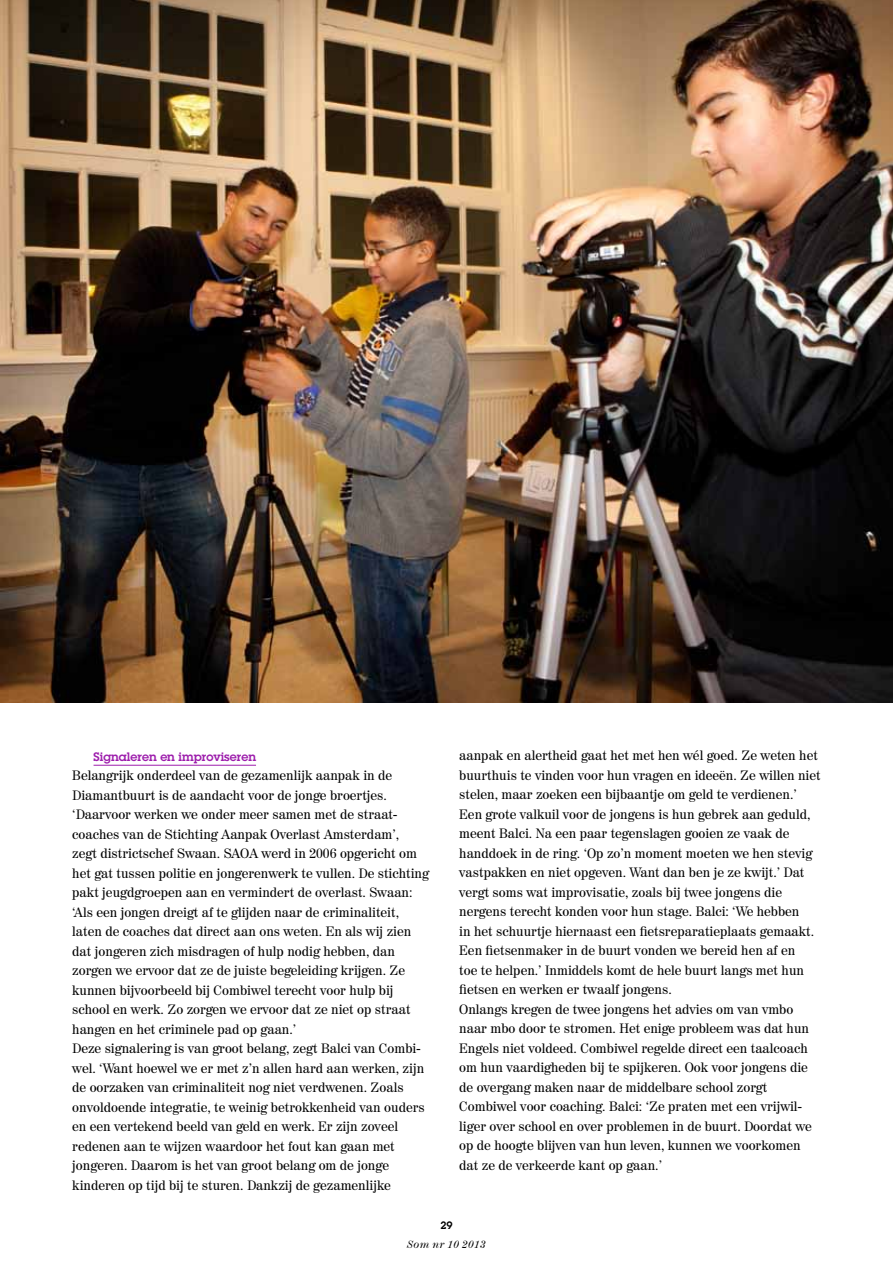
<style>
.page{position:relative;width:893px;height:1263px;background:#fff}
.page>*{position:absolute;margin:0;border:0;box-sizing:border-box;transform-origin:0 0}
.t1{font:13.5px/19.5px "Century 725 BT";color:#000}
.t2{font:600 12px "Lubalin Graph";color:#9d1dac}
.t3{font:italic 10.5px "Century 725 BT";letter-spacing:.05em;color:#000}
.t4{font:600 10.5px "Lubalin Graph";color:#000}
</style>
<div class="page">
<img style="left:0;top:0;width:893px;height:702px">
<hr style="left:94px;top:765px;width:162px;height:1px;background:#9d1dac">
<p class="t2" style="left:94px;top:748px;width:164px">Signaleren en improviseren</p>
<p class="t1" style="left:72px;top:765px;width:358px">Belangrijk onderdeel van de gezamenlijk aanpak in de Diamantbuurt is de aandacht voor de jonge broertjes. ‘Daarvoor werken we onder meer samen met de straat&shy;coaches van de Stichting Aanpak Overlast Amsterdam’,<br>zegt districtschef Swaan. SAOA werd in 2006 opgericht om het gat tussen politie en jongerenwerk te vullen. De stichting pakt jeugdgroepen aan en vermindert de overlast. Swaan: ‘Als een jongen dreigt af te glijden naar de criminaliteit, laten de coaches dat direct aan ons weten. En als wij zien dat jongeren zich misdragen of hulp nodig hebben, dan zorgen we ervoor dat ze de juiste begeleiding krijgen. Ze kunnen bijvoorbeeld bij Combiwel terecht voor hulp bij school en werk. Zo zorgen we ervoor dat ze niet op straat hangen en het criminele pad op gaan.’<br>Deze signalering is van groot belang, zegt Balci van Combi&shy;wel. ‘Want hoewel we er met z’n allen hard aan werken, zijn de oorzaken van criminaliteit nog niet verdwenen. Zoals onvoldoende integratie, te weinig betrokkenheid van ouders en een vertekend beeld van geld en werk. Er zijn zoveel redenen aan te wijzen waardoor het fout kan gaan met jongeren. Daarom is het van groot belang om de jonge kinderen op tijd bij te sturen. Dankzij de gezamenlijke</p>
<p class="t1" style="left:459px;top:746px;width:363px">aanpak en alertheid gaat het met hen wél goed. Ze weten het buurthuis te vinden voor hun vragen en ideeën. Ze willen niet stelen, maar zoeken een bijbaantje om geld te verdienen.’ Een grote valkuil voor de jongens is hun gebrek aan geduld, meent Balci. Na een paar tegenslagen gooien ze vaak de handdoek in de ring. ‘Op zo’n moment moeten we hen stevig vastpakken en niet opgeven. Want dan ben je ze kwijt.’ Dat vergt soms wat improvisatie, zoals bij twee jongens die nergens terecht konden voor hun stage. Balci: ‘We hebben<br>in het schuurtje hiernaast een fietsreparatieplaats gemaakt.<br>Een fietsenmaker in de buurt vonden we bereid hen af en<br>toe te helpen.’ Inmiddels komt de hele buurt langs met hun fietsen en werken er twaalf jongens.<br>Onlangs kregen de twee jongens het advies om van vmbo naar mbo door te stromen. Het enige probleem was dat hun Engels niet voldeed. Combiwel regelde direct een taalcoach om hun vaardigheden bij te spijkeren. Ook voor jongens die de overgang maken naar de middelbare school zorgt Combiwel voor coaching. Balci: ‘Ze praten met een vrijwil&shy;liger over school en over problemen in de buurt. Doordat we op de hoogte blijven van hun leven, kunnen we voorkomen dat ze de verkeerde kant op gaan.’</p>
<p class="t4" style="left:440px;top:1218px;width:14px">29</p>
<p class="t3" style="left:407px;top:1238px;width:80px">Som nr 10 2013</p>
</div>
